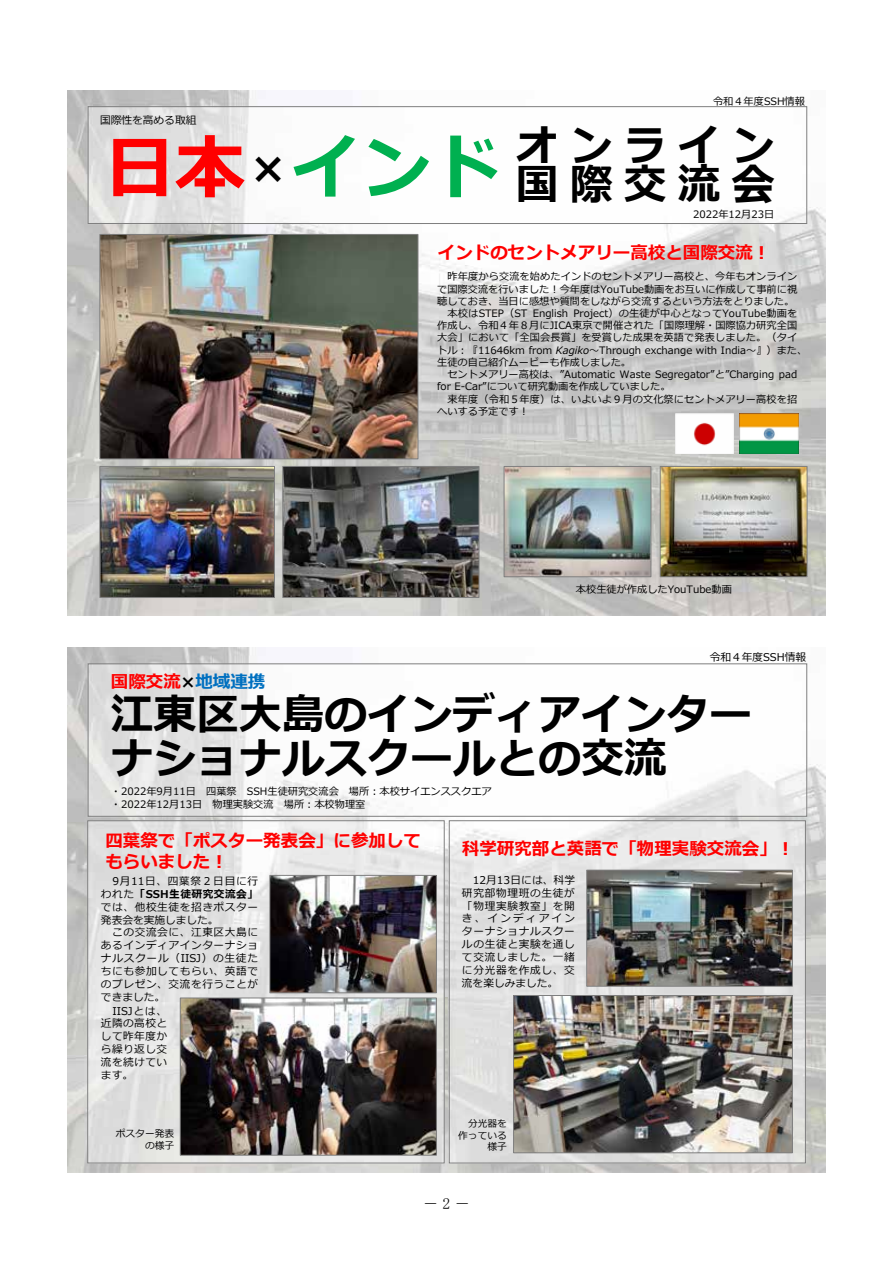
<style>
.page{position:relative;width:893px;height:1263px;background:#fff}
.page>*{position:absolute;margin:0;border:0;box-sizing:border-box;transform-origin:0 0}
.t1{font:700 69.9px "Meiryo";color:#00b050}
.t2{font:700 42.75px/43.7px "Meiryo";color:#000}
.t3{font:700 42.75px/38.8px "Meiryo";letter-spacing:.265em;color:#000}
.t4{font:700 17.55px/21px "Meiryo";color:#f00}
.t5{font:15.75px "MS Mincho";color:#000}
.t6{font:10.65px/12.8px "Meiryo";letter-spacing:.05em;color:#000;text-align:justify}
.t7{font:10.65px "Meiryo";color:#000}
.t8{font:10.2px/12.3px "Meiryo";color:#000}
.t9{font:9.75px/11.7px "Meiryo";color:#000;text-align:right}
.s1{color:#f00}
.s2{font-style:italic}
.s3{color:#000}
.s4{color:#0070c0}
.s5{font-weight:700}
</style>
<div class="page">
<img style="left:68px;top:90px;width:757px;height:525px">
<div style="left:88px;top:106px;width:719px;height:118px;border:1px solid #7f7f7f"></div>
<img style="left:284px;top:468px;width:193px;height:128px">
<div style="left:282px;top:466px;width:197px;height:132px;border:1px solid #7f7f7f"></div>
<img style="left:506px;top:468px;width:143px;height:107px">
<div style="left:504px;top:466px;width:147px;height:111px;border:1px solid #7f7f7f"></div>
<img style="left:101px;top:468px;width:172px;height:128px">
<div style="left:99px;top:466px;width:176px;height:132px;border:1px solid #7f7f7f"></div>
<img style="left:662px;top:468px;width:143px;height:107px">
<div style="left:660px;top:466px;width:147px;height:111px;border:1px solid #7f7f7f"></div>
<img style="left:101px;top:236px;width:315px;height:221px">
<div style="left:99px;top:234px;width:319px;height:225px;border:1px solid #7f7f7f"></div>
<img style="left:740px;top:414px;width:58px;height:39px">
<img style="left:675px;top:414px;width:59px;height:39px">
<img style="left:68px;top:647px;width:757px;height:525px">
<div style="left:88px;top:663px;width:719px;height:154px;border:1px solid #7f7f7f"></div>
<img style="left:451px;top:822px;width:353px;height:339px">
<div style="left:449px;top:820px;width:357px;height:343px;border:1px solid #7f7f7f"></div>
<img style="left:515px;top:997px;width:276px;height:154px">
<div style="left:513px;top:995px;width:280px;height:158px;border:1px solid #7f7f7f"></div>
<img style="left:588px;top:872px;width:203px;height:112px">
<div style="left:586px;top:870px;width:207px;height:116px;border:1px solid #7f7f7f"></div>
<img style="left:89px;top:822px;width:354px;height:339px">
<div style="left:87px;top:820px;width:358px;height:343px;border:1px solid #7f7f7f"></div>
<img style="left:182px;top:999px;width:253px;height:154px">
<div style="left:180px;top:997px;width:257px;height:158px;border:1px solid #7f7f7f"></div>
<img style="left:271px;top:877px;width:164px;height:114px">
<div style="left:269px;top:875px;width:168px;height:118px;border:1px solid #7f7f7f"></div>
<p class="t7" style="left:100px;top:112px;width:98px">国際性を高める取組</p>
<h1 class="t1" style="left:105px;top:119px;width:398px"><span class="s1">日本</span> インド</h1>
<h2 class="t2" style="left:251px;top:148px;width:37px">×</h2>
<p class="t8" style="left:713px;top:95px;width:93px">令和４年度SSH情報</p>
<h2 class="t3" style="left:516px;top:128px;width:260px">オンライン国際交流会</h2>
<p class="t8" style="left:693px;top:209px;width:83px">2022年12⽉23⽇</p>
<h3 class="t4" style="left:438px;top:243px;width:334px">インドのセントメアリー⾼校と国際交流︕</h3>
<p class="t8" style="left:447px;top:271px;width:351px">昨年度から交流を始めたインドのセントメアリー高校と、今年もオンライン</p>
<p class="t8" style="left:437px;top:283px;width:361px">で国際交流を⾏いました︕今年度はYouTube動画をお互いに作成して事前に視</p>
<p class="t8" style="left:437px;top:295px;width:359px">聴しておき、当⽇に感想や質問をしながら交流するという⽅法をとりました。</p>
<p class="t8" style="left:448px;top:308px;width:351px">本校はSTEP（ST English Project）の生徒が中心となってYouTube動画を</p>
<p class="t8" style="left:437px;top:320px;width:361px">作成し、令和４年８⽉にJICA東京で開催された「国際理解・国際協⼒研究全国</p>
<p class="t8" style="left:437px;top:332px;width:362px">大会」において「全国会⻑賞」を受賞した成果を英語で発表しました。（タイ</p>
<p class="t8" style="left:437px;top:344px;width:372px">トル︓『11646km from <span class="s2">Kagiko</span>〜Through exchange with India〜』）また、</p>
<p class="t8" style="left:437px;top:357px;width:195px">生徒の自己紹介ムービーも作成しました。</p>
<p class="t8" style="left:447px;top:369px;width:351px">セントメアリー高校は、”Automatic Waste Segregator”と”Charging pad</p>
<p class="t8" style="left:437px;top:381px;width:235px">for E-Car”について研究動画を作成していました。</p>
<p class="t8" style="left:447px;top:393px;width:351px">来年度（令和５年度）は、いよいよ９⽉の文化祭にセントメアリー高校を招</p>
<p class="t8" style="left:437px;top:406px;width:93px">へいする予定です︕</p>
<p class="t8" style="left:576px;top:584px;width:157px">本校生徒が作成したYouTube動画</p>
<p class="t7" style="left:710px;top:649px;width:98px">令和４年度SSH情報</p>
<h3 class="t4" style="left:111px;top:672px;width:156px">国際交流<span class="s3">×</span><span class="s4">地域連携</span></h3>
<h2 class="t2" style="left:111px;top:695px;width:642px">江東区大島のインディアインターナショナルスクールとの交流</h2>
<p class="t8" style="left:111px;top:786px;width:382px">・2022年9月11日 四葉祭 SSH⽣徒研究交流会 場所︓本校サイエンススクエア・2022年12月13日 物理実験交流 場所︓本校物理室</p>
<h3 class="t4" style="left:105px;top:831px;width:317px">四葉祭で「ポスター発表会」に参加してもらいました︕</h3>
<h3 class="t4" style="left:462px;top:839px;width:334px">科学研究部と英語で「物理実験交流会」︕</h3>
<p class="t6" style="left:101px;top:875px;width:159px;text-indent:11px">9月11日、四葉祭２日目に⾏われた<span class="s5">「SSH⽣徒研究交流会」</span>では、他校⽣徒を招きポスター発表会を実施しました。</p>
<p class="t6" style="left:101px;top:926px;width:159px;text-indent:11px">この交流会に、江東区大島にあるインディアインターナショナルスクール（IISJ）の⽣徒たちにも参加してもらい、英語でのプレゼン、交流を⾏うことができました。</p>
<p class="t6" style="left:462px;top:874px;width:115px;text-indent:11px">12月13日には、科学研究部物理班の⽣徒が「物理実験教室」を開き、インディアインターナショナルスクールの⽣徒と実験を通して交流しました。一緒に分光器を作成し、交流を楽しみました。</p>
<p class="t6" style="left:101px;top:1005px;width:68px;text-indent:12px">IISJとは、近隣の⾼校として昨年度から繰り返し交流を続けています。</p>
<p class="t9" style="left:116px;top:1128px;width:60px">ポスター発表の様子</p>
<p class="t9" style="left:458px;top:1118px;width:50px">分光器を作っている様子</p>
<h3 class="t5" style="left:423px;top:1195px;width:49px">－2－</h3>
</div>
